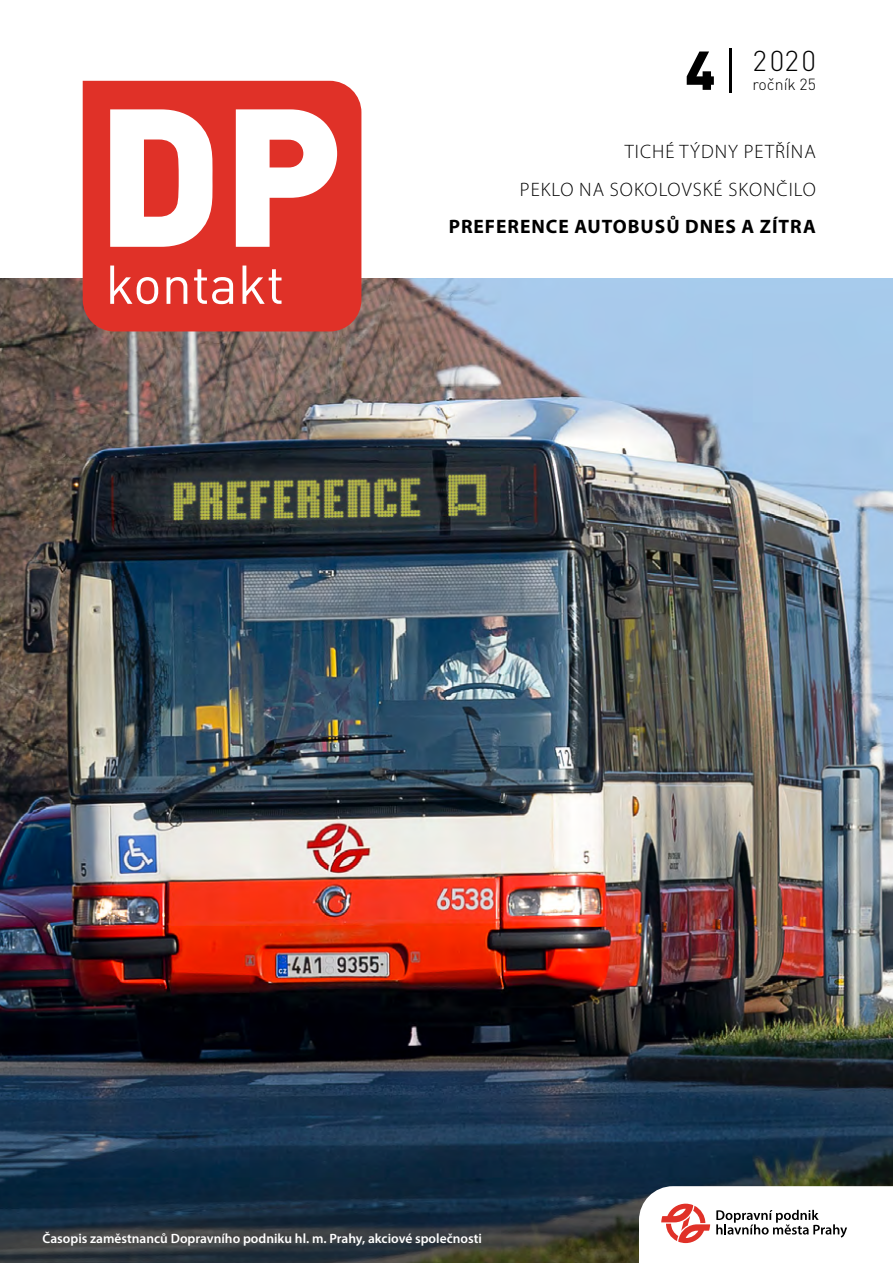
<style>
.page{position:relative;width:893px;height:1263px;background:#fff}
.page>*{position:absolute;margin:0;border:0;box-sizing:border-box;transform-origin:0 0}
.t1{font:900 53.85px "DIN Pro";color:#000}
.t2{font:300 28.35px "DIN Pro";color:#000}
.t3{font:300 19.5px/37.5px "Myriad Pro";letter-spacing:.05em;color:#000;text-align:right}
.t4{font:700 19.5px "Myriad Pro";letter-spacing:.05em;color:#000}
.t5{font:300 15.9px "DIN Pro";color:#000}
.t6{font:600 13.5px "Myriad Pro";color:#fff}
</style>
<div class="page">
<img style="left:0;top:277px;width:893px;height:736px">
<svg style="left:0;top:1013px;width:893px;height:95px;background:#1d2833"></svg>
<div style="left:83px;top:81px;width:278px;height:250px;background:#e03128"></div>
<svg style="left:110px;top:109px;width:227px;height:138px"></svg>
<svg style="left:110px;top:266px;width:172px;height:38px"></svg>
<hr style="left:729px;top:48px;width:3px;height:45px;background:#000">
<svg style="left:0;top:1108px;width:893px;height:155px;background:#1c3345"></svg>
<svg style="left:639px;top:1186px;width:254px;height:77px"></svg>
<h1 class="t1" style="left:685px;top:24px;width:31px">4</h1>
<h2 class="t2" style="left:752px;top:39px;width:65px">2020</h2>
<p class="t5" style="left:752px;top:72px;width:65px">ročník 25</p>
<h3 class="t3" style="left:520px;top:133px;width:297px">TICHÉ TÝDNY PETŘÍNA<br>PEKLO NA SOKOLOVSKÉ SKONČILO</h3>
<h3 class="t4" style="left:449px;top:215px;width:369px">PREFERENCE AUTOBUSŮ DNES A ZÍTRA</h3>
<p class="t6" style="left:43px;top:1229px;width:441px">Časopis zaměstnanců Dopravního podniku hl. m. Prahy, akciové společnosti</p>
</div>
